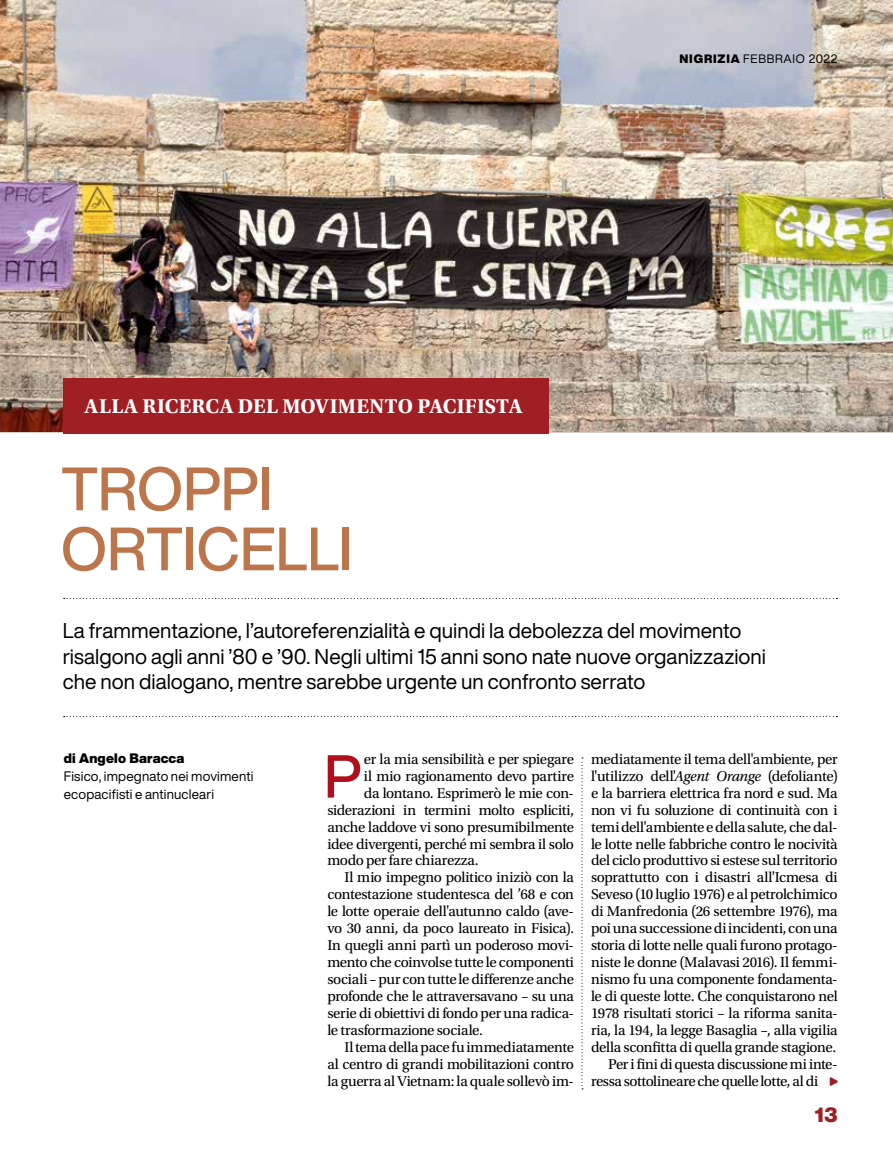
<style>
.page{position:relative;width:893px;height:1149px;background:#fff}
.page>*{position:absolute;margin:0;border:0;box-sizing:border-box;transform-origin:0 0}
.t1{font:500 60px/60px "Helvetica Now Display";letter-spacing:-.005em;color:#bd764b}
.t2{font:500 59.55px "Helvetica Now Display";color:#af0e1c}
.t3{font:21px/25.5px "Helvetica Now Display";color:#000}
.t4{font:700 21px "Utopia Std";letter-spacing:.015em;color:#fff}
.t5{font:900 20.25px "Helvetica Now Display";color:#9f1f25}
.t6{font:15px "Utopia Std";letter-spacing:-.02em;color:#000}
.t7{font:13.5px/18px "Helvetica Now Display";letter-spacing:.01em;color:#000}
.t8{font:900 13.5px "Helvetica Now Display";letter-spacing:.015em;color:#000}
.t9{font:12px "Helvetica Now Display";letter-spacing:.065em;color:#000}
.s1{font-weight:900}
.s2{font-style:italic}
</style>
<div class="page">
<img style="left:0;top:0;width:893px;height:431px">
<svg style="left:581px;top:757px;width:2px;height:330px"></svg>
<div style="left:63px;top:378px;width:486px;height:55px;background:#9f1f25"></div>
<svg style="left:830px;top:1077px;width:8px;height:8px"></svg>
<h3 class="t4" style="left:85px;top:394px;width:439px">ALLA RICERCA DEL MOVIMENTO PACIFISTA</h3>
<h1 class="t1" style="left:61px;top:458px;width:293px">TROPPI<br>ORTICELLI</h1>
<p class="t9" style="left:679px;top:51px;width:159px"><span class="s1">NIGRIZIA</span> FEBBRAIO 2022</p>
<h3 class="t3" style="left:63px;top:617px;width:705px">La frammentazione, l’autoreferenzialità e quindi la debolezza del movimento risalgono agli anni ’80 e ’90. Negli ultimi 15 anni sono nate nuove organizzazioni che non dialogano, mentre sarebbe urgente un confronto serrato</h3>
<p class="t8" style="left:64px;top:748px;width:122px">di Angelo Baracca</p>
<p class="t7" style="left:64px;top:767px;width:191px">Fisico, impegnato nei movimenti ecopacifisti e antinucleari</p>
<h2 class="t2" style="left:324px;top:735px;width:40px">P</h2>
<p class="t6" style="left:364px;top:750px;width:212px">er la mia sensibilità e per spiegare</p>
<p class="t6" style="left:364px;top:767px;width:212px">il mio ragionamento devo partire</p>
<p class="t6" style="left:364px;top:784px;width:212px">da lontano. Esprimerò le mie con-</p>
<p class="t6" style="left:327px;top:801px;width:248px">siderazioni in termini molto espliciti,</p>
<p class="t6" style="left:327px;top:818px;width:248px">anche laddove vi sono presumibilmente</p>
<p class="t6" style="left:327px;top:835px;width:248px">idee divergenti, perché mi sembra il solo</p>
<p class="t6" style="left:327px;top:852px;width:153px">modo per fare chiarezza.</p>
<p class="t6" style="left:344px;top:869px;width:231px">Il mio impegno politico iniziò con la</p>
<p class="t6" style="left:327px;top:886px;width:248px">contestazione studentesca del ’68 e con</p>
<p class="t6" style="left:327px;top:903px;width:248px">le lotte operaie dell'autunno caldo (ave-</p>
<p class="t6" style="left:327px;top:920px;width:248px">vo 30 anni, da poco laureato in Fisica).</p>
<p class="t6" style="left:327px;top:937px;width:248px">In quegli anni partì un poderoso movi-</p>
<p class="t6" style="left:327px;top:953px;width:248px">mento che coinvolse tutte le componenti</p>
<p class="t6" style="left:327px;top:970px;width:248px">sociali – pur con tutte le differenze anche</p>
<p class="t6" style="left:327px;top:987px;width:248px">profonde che le attraversavano – su una</p>
<p class="t6" style="left:327px;top:1004px;width:248px">serie di obiettivi di fondo per una radica-</p>
<p class="t6" style="left:327px;top:1021px;width:157px">le trasformazione sociale.</p>
<p class="t6" style="left:344px;top:1038px;width:231px">Il tema della pace fu immediatamente</p>
<p class="t6" style="left:327px;top:1055px;width:248px">al centro di grandi mobilitazioni contro</p>
<p class="t6" style="left:327px;top:1072px;width:248px">la guerra al Vietnam: la quale sollevò im-</p>
<p class="t6" style="left:591px;top:750px;width:248px">mediatamente il tema dell'ambiente, per</p>
<p class="t6" style="left:591px;top:767px;width:248px">l'utilizzo dell'<span class="s2">Agent Orange</span> (defoliante)</p>
<p class="t6" style="left:591px;top:784px;width:248px">e la barriera elettrica fra nord e sud. Ma</p>
<p class="t6" style="left:591px;top:801px;width:248px">non vi fu soluzione di continuità con i</p>
<p class="t6" style="left:591px;top:818px;width:248px">temi dell'ambiente e della salute, che dal-</p>
<p class="t6" style="left:591px;top:835px;width:248px">le lotte nelle fabbriche contro le nocività</p>
<p class="t6" style="left:591px;top:852px;width:248px">del ciclo produttivo si estese sul territorio</p>
<p class="t6" style="left:591px;top:869px;width:248px">soprattutto con i disastri all'Icmesa di</p>
<p class="t6" style="left:591px;top:886px;width:248px">Seveso (10 luglio 1976) e al petrolchimico</p>
<p class="t6" style="left:591px;top:903px;width:248px">di Manfredonia (26 settembre 1976), ma</p>
<p class="t6" style="left:591px;top:920px;width:248px">poi una successione di incidenti, con una</p>
<p class="t6" style="left:591px;top:937px;width:248px">storia di lotte nelle quali furono protago-</p>
<p class="t6" style="left:591px;top:953px;width:248px">niste le donne (Malavasi 2016). Il femmi-</p>
<p class="t6" style="left:591px;top:970px;width:248px">nismo fu una componente fondamenta-</p>
<p class="t6" style="left:591px;top:987px;width:248px">le di queste lotte. Che conquistarono nel</p>
<p class="t6" style="left:591px;top:1004px;width:248px">1978 risultati storici – la riforma sanita-</p>
<p class="t6" style="left:591px;top:1021px;width:248px">ria, la 194, la legge Basaglia –, alla vigilia</p>
<p class="t6" style="left:591px;top:1038px;width:247px">della sconfitta di quella grande stagione.</p>
<p class="t6" style="left:608px;top:1055px;width:231px">Per i fini di questa discussione mi inte-</p>
<p class="t6" style="left:591px;top:1072px;width:229px">ressa sottolineare che quelle lotte, al di</p>
<h3 class="t5" style="left:815px;top:1100px;width:24px">13</h3>
</div>
